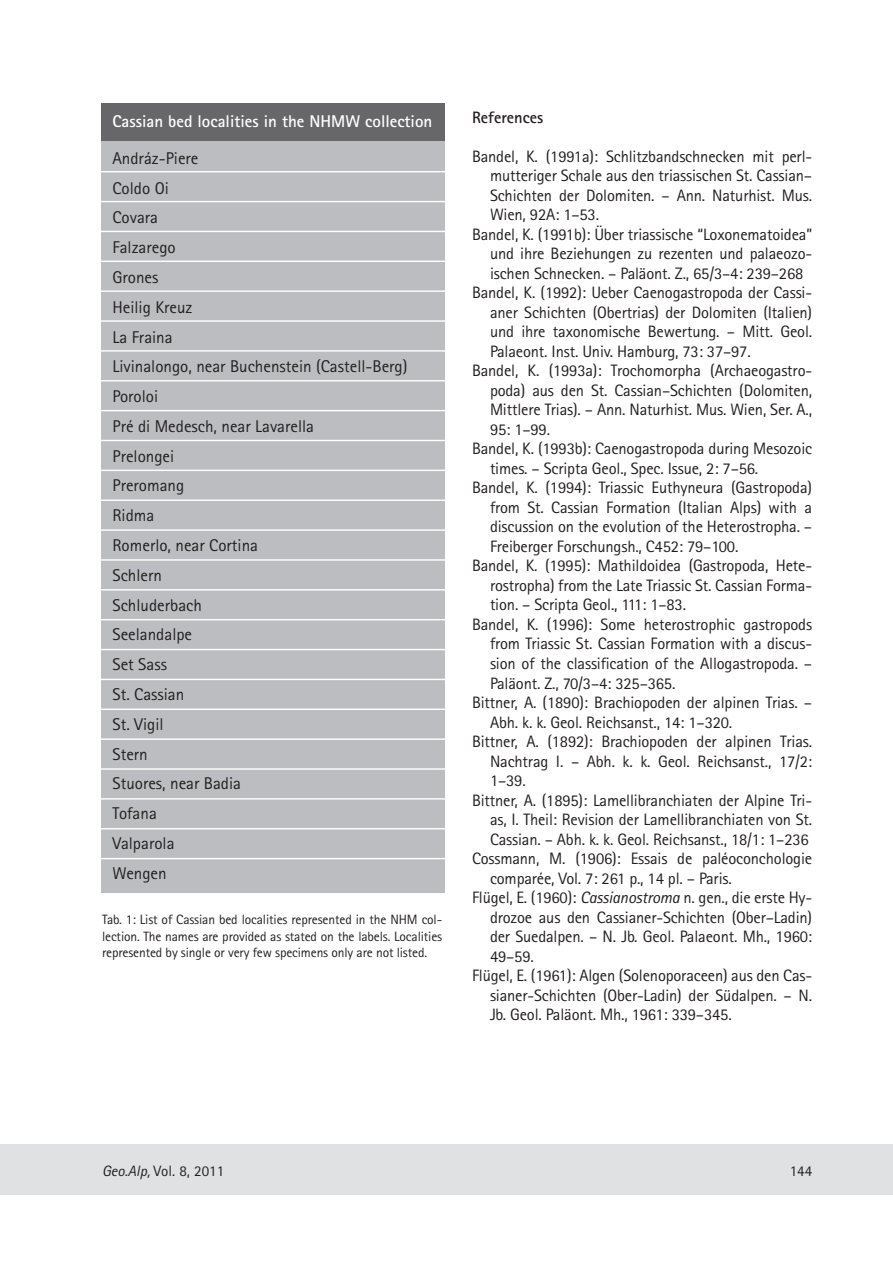
<style>
.page{position:relative;width:893px;height:1263px;background:#fff}
.page>*{position:absolute;margin:0;border:0;box-sizing:border-box;transform-origin:0 0}
.t1{font:16.95px/29.8px "Rotis Sans Serif";color:#231f20}
.t2{font:700 16.95px "Rotis Sans Serif";color:#fff}
.t3{font:16.5px "Rotis Sans Serif";letter-spacing:-.01em;color:#231f20}
.t4{font:700 16.5px "Rotis Sans Serif";color:#231f20}
.t5{font:15px "Rotis Sans Serif";color:#231f20}
.t6{font:13.5px/16.2px "Rotis Sans Serif";letter-spacing:-.01em;color:#231f20;text-align:justify}
.s1{font-style:italic}
</style>
<div class="page">
<div style="left:0;top:1144px;width:893px;height:50px;background:#e0e1e3"></div>
<div style="left:101px;top:103px;width:344px;height:790px;background:#bcbdc0"></div>
<div style="left:101px;top:103px;width:344px;height:38px;background:#67676a"></div>
<hr style="left:91px;top:171px;width:371px;height:1px;background:#fff">
<hr style="left:91px;top:201px;width:371px;height:1px;background:#fff">
<hr style="left:91px;top:231px;width:371px;height:1px;background:#fff">
<hr style="left:91px;top:261px;width:371px;height:1px;background:#fff">
<hr style="left:91px;top:290px;width:371px;height:2px;background:#fff">
<hr style="left:91px;top:320px;width:371px;height:2px;background:#fff">
<hr style="left:91px;top:350px;width:371px;height:2px;background:#fff">
<hr style="left:91px;top:380px;width:371px;height:1px;background:#fff">
<hr style="left:91px;top:410px;width:371px;height:1px;background:#fff">
<hr style="left:91px;top:440px;width:371px;height:1px;background:#fff">
<hr style="left:91px;top:470px;width:371px;height:1px;background:#fff">
<hr style="left:91px;top:499px;width:371px;height:2px;background:#fff">
<hr style="left:91px;top:529px;width:371px;height:2px;background:#fff">
<hr style="left:91px;top:559px;width:371px;height:2px;background:#fff">
<hr style="left:91px;top:589px;width:371px;height:1px;background:#fff">
<hr style="left:91px;top:619px;width:371px;height:1px;background:#fff">
<hr style="left:91px;top:649px;width:371px;height:1px;background:#fff">
<hr style="left:91px;top:679px;width:371px;height:1px;background:#fff">
<hr style="left:91px;top:708px;width:371px;height:2px;background:#fff">
<hr style="left:91px;top:738px;width:371px;height:2px;background:#fff">
<hr style="left:91px;top:768px;width:371px;height:2px;background:#fff">
<hr style="left:91px;top:798px;width:371px;height:1px;background:#fff">
<hr style="left:91px;top:828px;width:371px;height:1px;background:#fff">
<hr style="left:91px;top:858px;width:371px;height:1px;background:#fff">
<p class="t2" style="left:112px;top:110px;width:210px">Cassian bed localities in the NHM</p>
<p class="t2" style="left:345px;top:110px;width:88px">W collection</p>
<p class="t1" style="left:112px;top:143px;width:296px">Andráz-Piere<br>Coldo Oi<br>Covara<br>Falzarego<br>Grones<br>Heilig Kreuz<br>La Fraina<br>Livinalongo, near Buchenstein (Castell-Berg)<br>Poroloi<br>Pré di Medesch, near Lavarella<br>Prelongei<br>Preromang<br>Ridma<br>Romerlo, near Cortina<br>Schlern<br>Schluderbach<br>Seelandalpe<br>Set Sass<br>St. Cassian<br>St. Vigil<br>Stern<br>Stuores, near Badia<br>Tofana<br>Valparola<br>Wengen</p>
<p class="t6" style="left:102px;top:912px;width:342px">Tab. 1: List of Cassian bed localities represented in the NHM col&shy;lection. The names are provided as stated on the labels. Localities represented by single or very few specimens only are not listed.</p>
<p class="t4" style="left:472px;top:107px;width:73px">References</p>
<p class="t3" style="left:472px;top:147px;width:342px">Bandel, K. (1991a): Schlitzbandschnecken mit perl-</p>
<p class="t3" style="left:490px;top:166px;width:324px">mutteriger Schale aus den triassischen St. Cassian–</p>
<p class="t3" style="left:490px;top:186px;width:324px">Schichten der Dolomiten. – Ann. Naturhist. Mus.</p>
<p class="t3" style="left:490px;top:205px;width:111px">Wien, 92A: 1–53.</p>
<p class="t3" style="left:472px;top:225px;width:342px">Bandel, K. (1991b): Über triassische “Loxonematoidea”</p>
<p class="t3" style="left:490px;top:244px;width:324px">und ihre Beziehungen zu rezenten und palaeozo-</p>
<p class="t3" style="left:490px;top:264px;width:315px">ischen Schnecken. – Paläont. Z., 65/3–4: 239–268</p>
<p class="t3" style="left:472px;top:283px;width:342px">Bandel, K. (1992): Ueber Caenogastropoda der Cassi-</p>
<p class="t3" style="left:490px;top:303px;width:324px">aner Schichten (Obertrias) der Dolomiten (Italien)</p>
<p class="t3" style="left:490px;top:322px;width:324px">und ihre taxonomische Bewertung. – Mitt. Geol.</p>
<p class="t3" style="left:490px;top:342px;width:262px">Palaeont. Inst. Univ. Hamburg, 73: 37–97.</p>
<p class="t3" style="left:472px;top:361px;width:342px">Bandel, K. (1993a): Trochomorpha (Archaeogastro-</p>
<p class="t3" style="left:490px;top:381px;width:324px">poda) aus den St. Cassian–Schichten (Dolomiten,</p>
<p class="t3" style="left:490px;top:400px;width:324px">Mittlere Trias). – Ann. Naturhist. Mus. Wien, Ser. A.,</p>
<p class="t3" style="left:490px;top:420px;width:62px">95: 1–99.</p>
<p class="t3" style="left:472px;top:439px;width:342px">Bandel, K. (1993b): Caenogastropoda during Mesozoic</p>
<p class="t3" style="left:490px;top:459px;width:270px">times. – Scripta Geol., Spec. Issue, 2: 7–56.</p>
<p class="t3" style="left:472px;top:478px;width:342px">Bandel, K. (1994): Triassic Euthyneura (Gastropoda)</p>
<p class="t3" style="left:490px;top:498px;width:324px">from St. Cassian Formation (Italian Alps) with a</p>
<p class="t3" style="left:490px;top:517px;width:324px">discussion on the evolution of the Heterostropha. –</p>
<p class="t3" style="left:490px;top:537px;width:250px">Freiberger Forschungsh., C452: 79–100.</p>
<p class="t3" style="left:472px;top:556px;width:342px">Bandel, K. (1995): Mathildoidea (Gastropoda, Hete-</p>
<p class="t3" style="left:490px;top:576px;width:324px">rostropha) from the Late Triassic St. Cassian Forma-</p>
<p class="t3" style="left:490px;top:595px;width:198px">tion. – Scripta Geol., 111: 1–83.</p>
<p class="t3" style="left:472px;top:615px;width:342px">Bandel, K. (1996): Some heterostrophic gastropods</p>
<p class="t3" style="left:490px;top:634px;width:324px">from Triassic St. Cassian Formation with a discus-</p>
<p class="t3" style="left:490px;top:654px;width:324px">sion of the classification of the Allogastropoda. –</p>
<p class="t3" style="left:490px;top:673px;width:187px">Paläont. Z., 70/3–4: 325–365.</p>
<p class="t3" style="left:472px;top:693px;width:342px">Bittner, A. (1890): Brachiopoden der alpinen Trias. –</p>
<p class="t3" style="left:490px;top:712px;width:244px">Abh. k. k. Geol. Reichsanst., 14: 1–320.</p>
<p class="t3" style="left:472px;top:732px;width:342px">Bittner, A. (1892): Brachiopoden der alpinen Trias.</p>
<p class="t3" style="left:490px;top:751px;width:324px">Nachtrag I. – Abh. k. k. Geol. Reichsanst., 17/2:</p>
<p class="t3" style="left:490px;top:771px;width:37px">1–39.</p>
<p class="t3" style="left:472px;top:790px;width:342px">Bittner, A. (1895): Lamellibranchiaten der Alpine Tri-</p>
<p class="t3" style="left:490px;top:810px;width:324px">as, I. Theil: Revision der Lamellibranchiaten von St.</p>
<p class="t3" style="left:490px;top:829px;width:320px">Cassian. – Abh. k. k. Geol. Reichsanst., 18/1: 1–236</p>
<p class="t3" style="left:472px;top:849px;width:342px">Cossmann, M. (1906): Essais de paléoconchologie</p>
<p class="t3" style="left:490px;top:868px;width:243px">comparée, Vol. 7: 261 p., 14 pl. – Paris.</p>
<p class="t3" style="left:472px;top:888px;width:342px">Flügel, E. (1960): <span class="s1">Cassianostroma</span> n. gen., die erste Hy-</p>
<p class="t3" style="left:490px;top:907px;width:324px">drozoe aus den Cassianer-Schichten (Ober–Ladin)</p>
<p class="t3" style="left:490px;top:927px;width:324px">der Suedalpen. – N. Jb. Geol. Palaeont. Mh., 1960:</p>
<p class="t3" style="left:490px;top:946px;width:45px">49–59.</p>
<p class="t3" style="left:472px;top:966px;width:342px">Flügel, E. (1961): Algen (Solenoporaceen) aus den Cas-</p>
<p class="t3" style="left:490px;top:985px;width:324px">sianer-Schichten (Ober-Ladin) der Südalpen. – N.</p>
<p class="t3" style="left:490px;top:1005px;width:243px">Jb. Geol. Paläont. Mh., 1961: 339–345.</p>
<p class="t5" style="left:102px;top:1162px;width:124px"><span class="s1">Geo.Alp,</span> Vol. 8, 2011</p>
<p class="t5" style="left:790px;top:1162px;width:24px">144</p>
</div>
